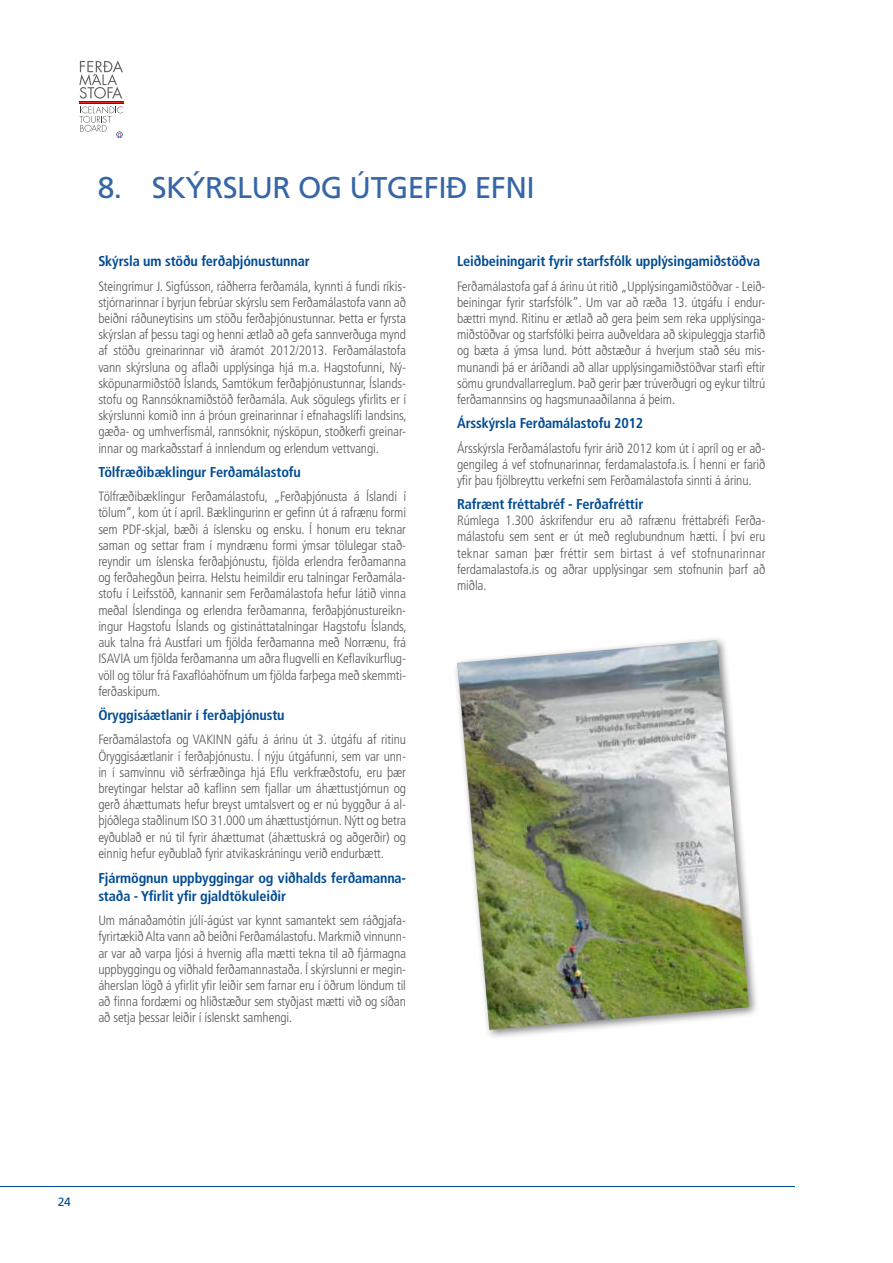
<style>
.page{position:relative;width:893px;height:1263px;background:#fff}
.page>*{position:absolute;margin:0;border:0;box-sizing:border-box;transform-origin:0 0}
.t1{font:30px "Frutiger LT Std";letter-spacing:-.02em;color:#3666a5}
.t2{font:700 condensed 14.25px/17.1px "Frutiger LT Std";letter-spacing:-.01em;color:#004b93}
.t3{font:300 condensed 13.5px/16.2px "Frutiger LT Std";letter-spacing:-.01em;color:#57585a;text-align:justify}
.t4{font:12px "Frutiger LT Std";color:#004b93}
</style>
<div class="page">
<hr style="left:0;top:1186px;width:795px;height:1px;background:#004b93">
<svg style="left:79px;top:60px;width:44px;height:78px"></svg>
<div style="left:452px;top:635px;width:308px;height:405px;background:#000;opacity:.5"></div>
<img style="left:457px;top:640px;width:292px;height:390px">
<h1 class="t1" style="left:98px;top:170px;width:438px">8. SKÝRSLUR OG ÚTGEFIÐ EFNI</h1>
<p class="t2" style="left:98px;top:252px;width:213px">Skýrsla um stöðu ferðaþjónustunnar</p>
<p class="t3" style="left:98px;top:278px;width:310px">Steingrímur J. Sigfússon, ráðherra ferðamála, kynnti á fundi ríkis&shy;stjórnarinnar í byrjun febrúar skýrslu sem Ferðamálastofa vann að beiðni ráðuneytisins um stöðu ferðaþjónustunnar. Þetta er fyrsta skýrslan af þessu tagi og henni ætlað að gefa sannverðuga mynd af stöðu greinarinnar við áramót 2012/2013. Ferðamálastofa vann skýrsluna og aflaði upplýsinga hjá m.a. Hagstofunni, Ný&shy;sköpunarmiðstöð Íslands, Samtökum ferðaþjónustunnar, Íslands&shy;stofu og Rannsóknamiðstöð ferðamála. Auk sögulegs yfirlits er í skýrslunni komið inn á þróun greinarinnar í efnahagslífi landsins, gæða- og umhverfismál, rannsóknir, nýsköpun, stoðkerfi greinar&shy;innar og markaðsstarf á innlendum og erlendum vettvangi.</p>
<p class="t2" style="left:98px;top:463px;width:204px">Tölfræðibæklingur Ferðamálastofu</p>
<p class="t3" style="left:98px;top:489px;width:310px">Tölfræðibæklingur Ferðamálastofu, „Ferðaþjónusta á Íslandi í tölum“, kom út í apríl. Bæklingurinn er gefinn út á rafrænu formi sem PDF-skjal, bæði á íslensku og ensku. Í honum eru teknar saman og settar fram í myndrænu formi ýmsar tölulegar stað&shy;reyndir um íslenska ferðaþjónustu, fjölda erlendra ferðamanna og ferðahegðun þeirra. Helstu heimildir eru talningar Ferðamála&shy;stofu í Leifsstöð, kannanir sem Ferðamálastofa hefur látið vinna meðal Íslendinga og erlendra ferðamanna, ferðaþjónustureikn&shy;ingur Hagstofu Íslands og gistináttatalningar Hagstofu Íslands, auk talna frá Austfari um fjölda ferðamanna með Norrænu, frá ISAVIA um fjölda ferðamanna um aðra flugvelli en Keflavíkurflug&shy;völl og tölur frá Faxaflóahöfnum um fjölda farþega með skemmti&shy;ferðaskipum.</p>
<p class="t2" style="left:98px;top:706px;width:188px">Öryggisáætlanir í ferðaþjónustu</p>
<p class="t3" style="left:98px;top:732px;width:309px">Ferðamálastofa og VAKINN gáfu á árinu út 3. útgáfu af ritinu Öryggisáætlanir í ferðaþjónustu. Í nýju útgáfunni, sem var unn&shy;in í samvinnu við sérfræðinga hjá Eflu verkfræðstofu, eru þær breytingar helstar að kaflinn sem fjallar um áhættustjórnun og gerð áhættumats hefur breyst umtalsvert og er nú byggður á al&shy;þjóðlega staðlinum ISO 31.000 um áhættustjórnun. Nýtt og betra eyðublað er nú til fyrir áhættumat (áhættuskrá og aðgerðir) og einnig hefur eyðublað fyrir atvikaskráningu verið endurbætt.</p>
<p class="t2" style="left:98px;top:870px;width:309px">Fjármögnun uppbyggingar og viðhalds ferðamanna&shy;staða - Yfirlit yfir gjaldtökuleiðir</p>
<p class="t3" style="left:98px;top:913px;width:309px">Um mánaðamótin júlí-ágúst var kynnt samantekt sem ráðgjafa&shy;fyrirtækið Alta vann að beiðni Ferðamálastofu. Markmið vinnunn&shy;ar var að varpa ljósi á hvernig afla mætti tekna til að fjármagna uppbyggingu og viðhald ferðamannastaða. Í skýrslunni er megin&shy;áherslan lögð á yfirlit yfir leiðir sem farnar eru í öðrum löndum til að finna fordæmi og hliðstæður sem styðjast mætti við og síðan að setja þessar leiðir í íslenskt samhengi.</p>
<p class="t2" style="left:457px;top:252px;width:305px">Leiðbeiningarit fyrir starfsfólk upplýsingamiðstöðva</p>
<p class="t3" style="left:457px;top:278px;width:310px">Ferðamálastofa gaf á árinu út ritið „Upplýsingamiðstöðvar - Leið&shy;beiningar fyrir starfsfólk”. Um var að ræða 13. útgáfu í endur&shy;bættri mynd. Ritinu er ætlað að gera þeim sem reka upplýsinga&shy;miðstöðvar og starfsfólki þeirra auðveldara að skipuleggja starfið og bæta á ýmsa lund. Þótt aðstæður á hverjum stað séu mis&shy;munandi þá er áríðandi að allar upplýsingamiðstöðvar starfi eftir sömu grundvallarreglum. Það gerir þær trúverðugri og eykur tiltrú ferðamannsins og hagsmunaaðilanna á þeim.</p>
<p class="t2" style="left:457px;top:414px;width:188px">Ársskýrsla Ferðamálastofu 2012</p>
<p class="t3" style="left:457px;top:440px;width:310px">Ársskýrsla Ferðamálastofu fyrir árið 2012 kom út í apríl og er að&shy;gengileg á vef stofnunarinnar, ferdamalastofa.is. Í henni er farið yfir þau fjölbreyttu verkefni sem Ferðamálastofa sinnti á árinu.</p>
<p class="t2" style="left:457px;top:496px;width:188px">Rafrænt fréttabréf - Ferðafréttir</p>
<p class="t3" style="left:457px;top:513px;width:310px">Rúmlega 1.300 áskrifendur eru að rafrænu fréttabréfi Ferða&shy;málastofu sem sent er út með reglubundnum hætti. Í því eru teknar saman þær fréttir sem birtast á vef stofnunarinnar ferdamalastofa.is og aðrar upplýsingar sem stofnunin þarf að miðla.</p>
<p class="t4" style="left:58px;top:1195px;width:15px">24</p>
</div>
